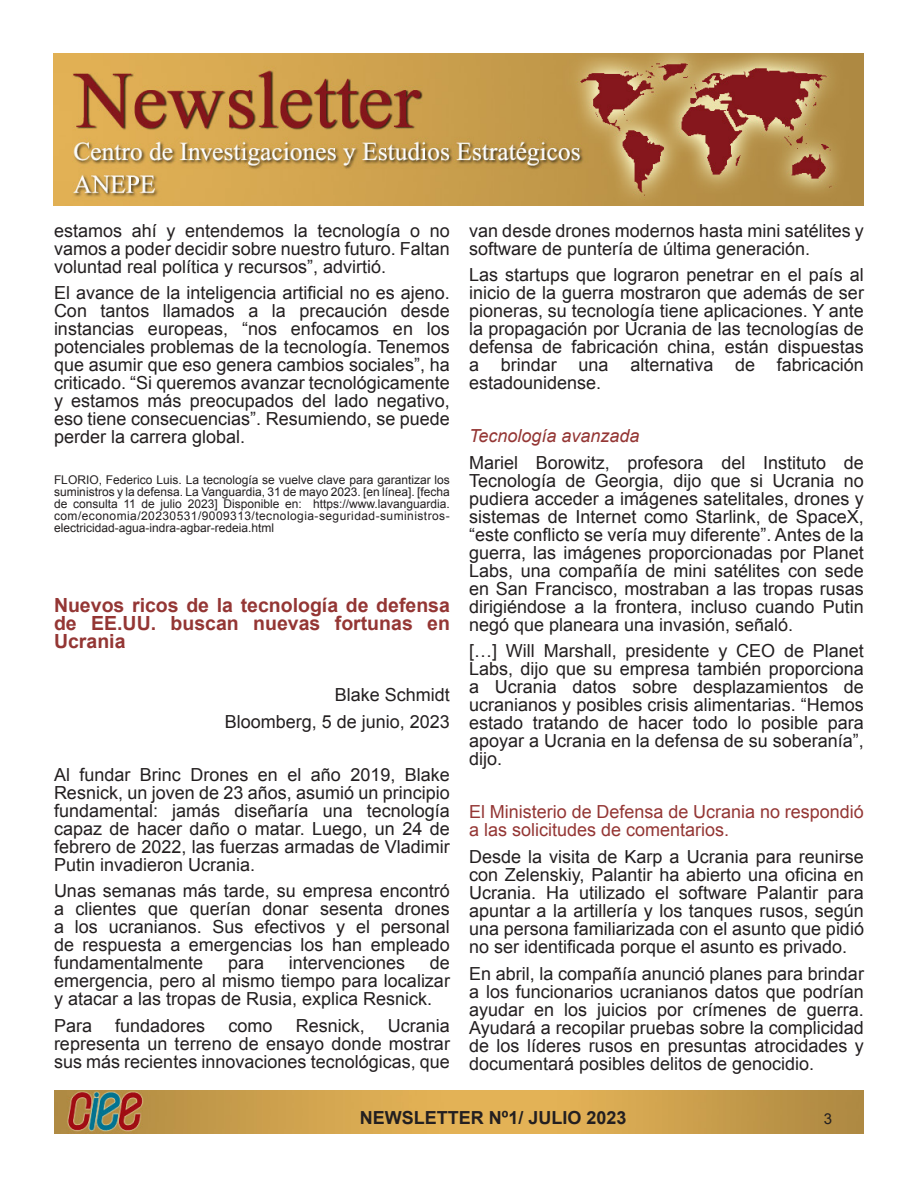
<style>
.page{position:relative;width:918px;height:1188px;background:#fff}
.page>*{position:absolute;margin:0;border:0;box-sizing:border-box;transform-origin:0 0}
.t1{font:700 19.5px/18px "Arial";color:#943634;text-align:justify}
.t2{font:18px/18px "Arial";color:#231f20;text-align:justify}
.t3{font:18px/18px "Arial";color:#943634}
.t4{font:700 18px "Arial";color:#231f20}
.t5{font:italic 18px "Arial";color:#943634}
.t6{font:15px "Arial";color:#231f20}
.t7{font:12px/12px "Arial";color:#231f20;text-align:justify}
</style>
<div class="page">
<img style="left:54px;top:1090px;width:810px;height:43px">
<img style="left:53px;top:54px;width:811px;height:151px">
<p class="t2" style="left:54px;top:222px;width:397px">estamos ahí y entendemos la tecnología o no vamos a poder decidir sobre nuestro futuro. Faltan voluntad real política y recursos”, advirtió.</p>
<p class="t2" style="left:54px;top:284px;width:397px">El avance de la inteligencia artificial no es ajeno.<br>Con tantos llamados a la precaución desde instancias europeas, “nos enfocamos en los potenciales problemas de la tecnología. Tenemos que asumir que eso genera cambios sociales”, ha criticado. “Si queremos avanzar tecnológicamente y estamos más preocupados del lado negativo, eso tiene consecuencias”. Resumiendo, se puede perder la carrera global.</p>
<p class="t7" style="left:54px;top:474px;width:397px">FLORIO, Federico Luis. La tecnología se vuelve clave para garantizar los suministros y la defensa. La Vanguardia, 31 de mayo 2023. [en línea]. [fecha de consulta 11 de julio 2023] Disponible en: https://www.lavanguardia. com/economia/20230531/9009313/tecnologia-seguridad-suministros&shy;electricidad-agua-indra-agbar-redeia.html</p>
<p class="t1" style="left:54px;top:597px;width:398px">Nuevos ricos de la tecnología de defensa de EE.UU. buscan nuevas fortunas en Ucrania</p>
<p class="t2" style="left:335px;top:686px;width:117px">Blake Schmidt</p>
<p class="t2" style="left:225px;top:712px;width:227px">Bloomberg, 5 de junio, 2023</p>
<p class="t2" style="left:54px;top:765px;width:397px">Al fundar Brinc Drones en el año 2019, Blake Resnick, un joven de 23 años, asumió un principio fundamental: jamás diseñaría una tecnología capaz de hacer daño o matar. Luego, un 24 de febrero de 2022, las fuerzas armadas de Vladimir Putin invadieron Ucrania.</p>
<p class="t2" style="left:54px;top:882px;width:397px">Unas semanas más tarde, su empresa encontró a clientes que querían donar sesenta drones a los ucranianos. Sus efectivos y el personal de respuesta a emergencias los han empleado fundamentalmente</p>
<p class="t2" style="left:54px;top:954px;width:397px;text-indent:376px">de emergencia, pero al mismo tiempo para localizar y atacar a las tropas de Rusia, explica Resnick.</p>
<p class="t2" style="left:54px;top:1016px;width:40px">Para</p>
<p class="t2" style="left:115px;top:1016px;width:92px">fundadores</p>
<p class="t2" style="left:229px;top:1016px;width:46px">como</p>
<p class="t2" style="left:296px;top:1016px;width:71px">Resnick,</p>
<p class="t2" style="left:228px;top:954px;width:38px">para</p>
<p class="t2" style="left:289px;top:954px;width:118px">intervenciones</p>
<p class="t2" style="left:54px;top:1016px;width:397px;text-indent:334px">Ucrania representa un terreno de ensayo donde mostrar sus más recientes innovaciones tecnológicas, que</p>
<p class="t2" style="left:469px;top:222px;width:396px">van desde drones modernos hasta mini satélites y software de puntería de última generación.</p>
<p class="t2" style="left:469px;top:266px;width:396px">Las startups que lograron penetrar en el país al inicio de la guerra mostraron que además de ser pioneras, su tecnología tiene aplicaciones. Y ante la propagación por Ucrania de las tecnologías de defensa de fabricación china, están dispuestas a brindar una alternativa de fabricación estadounidense.</p>
<p class="t5" style="left:469px;top:425px;width:172px">Tecnología avanzada</p>
<p class="t2" style="left:469px;top:454px;width:396px">Mariel Borowitz, profesora del Instituto de Tecnología de Georgia, dijo que si Ucrania no pudiera acceder a imágenes satelitales, drones y sistemas de Internet como Starlink, de SpaceX, “este conflicto se vería muy diferente”. Antes de la guerra, las imágenes proporcionadas por Planet Labs, una compañía de mini satélites con sede en San Francisco, mostraban a las tropas rusas dirigiéndose a la frontera, incluso cuando Putin negó que planeara una invasión, señaló.</p>
<p class="t2" style="left:469px;top:642px;width:396px">[…] Will Marshall, presidente y CEO de Planet Labs, dijo que su empresa también proporciona a Ucrania datos sobre desplazamientos de ucranianos y posibles crisis alimentarias. “Hemos estado tratando de hacer todo lo posible para apoyar a Ucrania en la defensa de su soberanía”, dijo.</p>
<p class="t3" style="left:469px;top:803px;width:396px">El Ministerio de Defensa de Ucrania no respondió a las solicitudes de comentarios.</p>
<p class="t2" style="left:469px;top:848px;width:396px">Desde la visita de Karp a Ucrania para reunirse con Zelenskiy, Palantir ha abierto una oficina en Ucrania. Ha utilizado el software Palantir para apuntar a la artillería y los tanques rusos, según una persona familiarizada con el asunto que pidió no ser identificada porque el asunto es privado.</p>
<p class="t2" style="left:469px;top:964px;width:396px">En abril, la compañía anunció planes para brindar a los funcionarios ucranianos datos que podrían ayudar en los juicios por crímenes de guerra.<br>Ayudará a recopilar pruebas sobre la complicidad de los líderes rusos en presuntas atrocidades y documentará posibles delitos de genocidio.</p>
<p class="t4" style="left:360px;top:1106px;width:268px">NEWSLETTER Nº1/ JULIO 2023</p>
<p class="t6" style="left:824px;top:1109px;width:10px">3</p>
</div>
